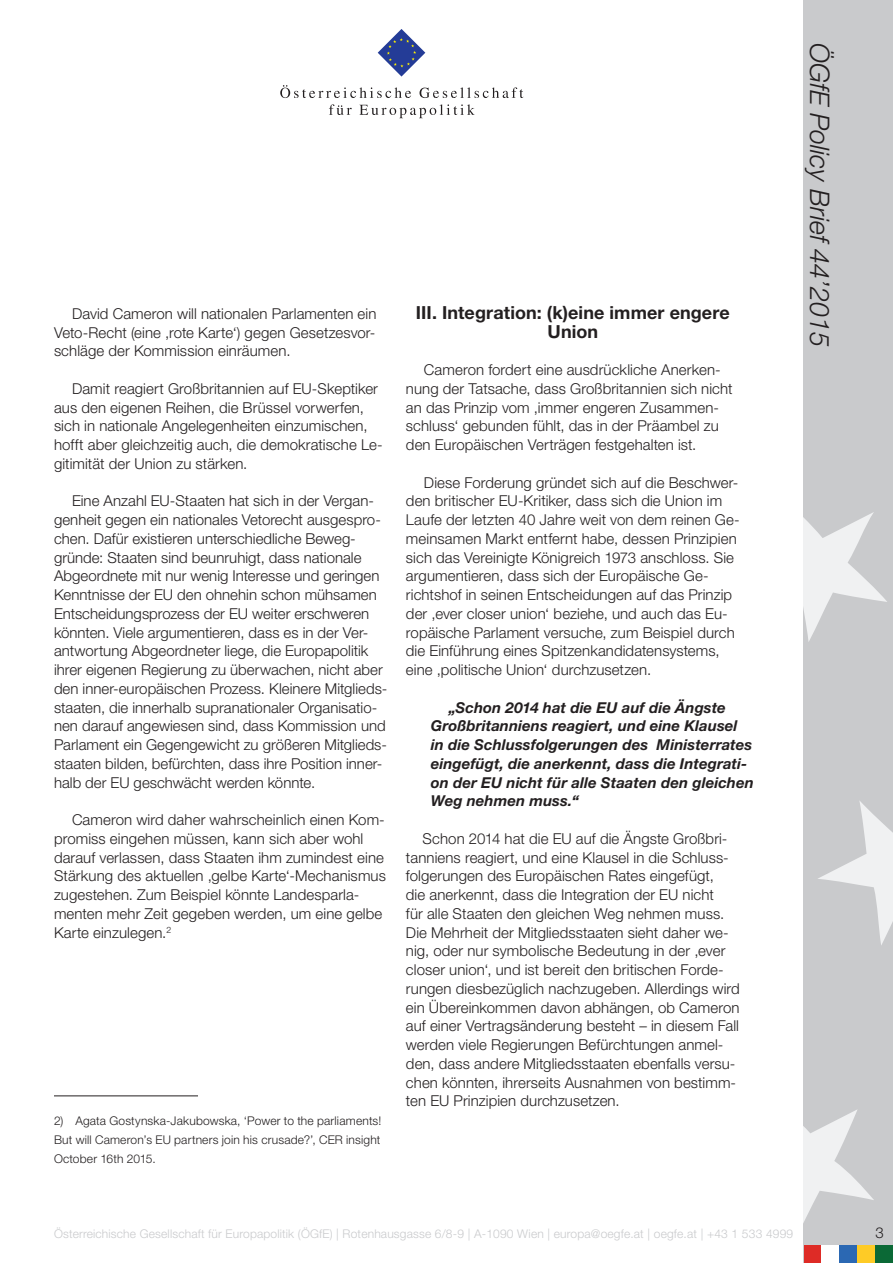
<style>
.page{position:relative;width:893px;height:1263px;background:#fff}
.page>*{position:absolute;margin:0;border:0;box-sizing:border-box;transform-origin:0 0}
.t1{font:italic 300 27px "Helvetica Neue LT Std";color:#231f20}
.Zwischenüberschrift{font:700 18px/18.8px "Helvetica Neue LT Std";letter-spacing:.005em;color:#231f20;text-align:center}
.Standard_Paragraph{font:300 15px/18.8px "Helvetica Neue LT Std";letter-spacing:.005em;color:#231f20}
.Standard_Paragraph-2{font:italic 700 15px/18.8px "Helvetica Neue LT Std";letter-spacing:.005em;color:#231f20}
.Footnotes{font:300 12px/18.8px "Helvetica Neue LT Std";letter-spacing:.015em;color:#231f20;text-align:justify}
.t2{font:300 12px "Helvetica Neue LT Std";letter-spacing:.015em;color:#c9cacc}
</style>
<div class="page">
<div style="left:804px;top:0;width:89px;height:1263px;background:#c9cacc"></div>
<svg style="left:804px;top:512px;width:83px;height:130px"></svg>
<svg style="left:818px;top:801px;width:75px;height:144px"></svg>
<svg style="left:804px;top:1110px;width:70px;height:111px"></svg>
<svg style="left:378px;top:29px;width:47px;height:48px"></svg>
<svg style="left:280px;top:85px;width:131px;height:13px"></svg>
<svg style="left:420px;top:87px;width:103px;height:11px"></svg>
<svg style="left:329px;top:104px;width:23px;height:11px"></svg>
<svg style="left:359px;top:104px;width:116px;height:14px"></svg>
<div style="left:857px;top:1245px;width:18px;height:18px;background:#fecb26"></div>
<div style="left:839px;top:1245px;width:18px;height:18px;background:#2b68b3"></div>
<div style="left:804px;top:1245px;width:17px;height:18px;background:#de2b26"></div>
<div style="left:875px;top:1245px;width:18px;height:18px;background:#0b6936"></div>
<div style="left:821px;top:1245px;width:18px;height:18px;background:#fff"></div>
<hr style="left:54px;top:1095px;width:144px;height:1px;background:#231f20">
<p class="Standard_Paragraph" style="left:54px;top:304px;width:324px;text-align:justify;text-indent:18px">David Cameron will nationalen Parlamenten ein Veto-Recht (eine ‚rote Karte‘) gegen Gesetzesvor&shy;schläge der Kommission einräumen.</p>
<p class="Standard_Paragraph" style="left:54px;top:379px;width:330px;text-indent:18px">Damit reagiert Großbritannien auf EU-Skeptiker aus den eigenen Reihen, die Brüssel vorwerfen, sich in nationale Angelegenheiten einzumischen, hofft aber gleichzeitig auch, die demokratische Le&shy;gitimität der Union zu stärken.</p>
<p class="Standard_Paragraph" style="left:54px;top:491px;width:335px;text-indent:18px">Eine Anzahl EU-Staaten hat sich in der Vergan&shy;genheit gegen ein nationales Vetorecht ausgespro&shy;chen. Dafür existieren unterschiedliche Beweg&shy;gründe: Staaten sind beunruhigt, dass nationale Abgeordnete mit nur wenig Interesse und geringen Kenntnisse der EU den ohnehin schon mühsamen Entscheidungsprozess der EU weiter erschweren könnten. Viele argumentieren, dass es in der Ver&shy;antwortung Abgeordneter liege, die Europapolitik ihrer eigenen Regierung zu überwachen, nicht aber den inner-europäischen Prozess. Kleinere Mitglieds&shy;staaten, die innerhalb supranationaler Organisatio&shy;nen darauf angewiesen sind, dass Kommission und Parlament ein Gegengewicht zu größeren Mitglieds&shy;staaten bilden, befürchten, dass ihre Position inner&shy;halb der EU geschwächt werden könnte.</p>
<p class="Standard_Paragraph" style="left:54px;top:810px;width:333px;text-indent:18px">Cameron wird daher wahrscheinlich einen Kom&shy;promiss eingehen müssen, kann sich aber wohl darauf verlassen, dass Staaten ihm zumindest eine Stärkung des aktuellen ‚gelbe Karte‘-Mechanismus zugestehen. Zum Beispiel könnte Landesparla&shy;menten mehr Zeit gegeben werden, um eine gelbe Karte einzulegen.<sup>2</sup></p>
<p class="Footnotes" style="left:54px;top:1111px;width:329px">2) Agata Gostynska-Jakubowska, ‘Power to the parliaments!<br>But will Cameron’s EU partners join his crusade?’, CER insight October 16th 2015.</p>
<p class="Zwischenüberschrift" style="left:416px;top:303px;width:316px">III. Integration: (k)eine immer engere<br>Union</p>
<p class="Standard_Paragraph" style="left:406px;top:360px;width:328px;text-indent:18px">Cameron fordert eine ausdrückliche Anerken&shy;nung der Tatsache, dass Großbritannien sich nicht an das Prinzip vom ‚immer engeren Zusammen&shy;schluss‘ gebunden fühlt, das in der Präambel zu den Europäischen Verträgen festgehalten ist.</p>
<p class="Standard_Paragraph" style="left:406px;top:472px;width:335px;text-indent:18px">Diese Forderung gründet sich auf die Beschwer&shy;den britischer EU-Kritiker, dass sich die Union im Laufe der letzten 40 Jahre weit von dem reinen Ge&shy;meinsamen Markt entfernt habe, dessen Prinzipien sich das Vereinigte Königreich 1973 anschloss. Sie argumentieren, dass sich der Europäische Ge&shy;richtshof in seinen Entscheidungen auf das Prinzip der ‚ever closer union‘ beziehe, und auch das Eu&shy;ropäische Parlament versuche, zum Beispiel durch die Einführung eines Spitzenkandidatensystems, eine ‚politische Union‘ durchzusetzen.</p>
<p class="Standard_Paragraph-2" style="left:431px;top:697px;width:325px;text-indent:18px">„Schon 2014 hat die EU auf die Ängste Großbritanniens reagiert, und eine Klausel in die Schlussfolgerungen des Ministerrates eingefügt, die anerkennt, dass die Integrati&shy;on der EU nicht für alle Staaten den gleichen Weg nehmen muss.“</p>
<p class="Standard_Paragraph" style="left:406px;top:829px;width:335px;text-indent:17px">Schon 2014 hat die EU auf die Ängste Großbri&shy;tanniens reagiert, und eine Klausel in die Schluss&shy;folgerungen des Europäischen Rates eingefügt,<br>die anerkennt, dass die Integration der EU nicht<br>für alle Staaten den gleichen Weg nehmen muss.<br>Die Mehrheit der Mitgliedsstaaten sieht daher we&shy;nig, oder nur symbolische Bedeutung in der ‚ever closer union‘, und ist bereit den britischen Forde&shy;rungen diesbezüglich nachzugeben. Allerdings wird ein Übereinkommen davon abhängen, ob Cameron auf einer Vertragsänderung besteht – in diesem Fall werden viele Regierungen Befürchtungen anmel&shy;den, dass andere Mitgliedsstaaten ebenfalls versu&shy;chen könnten, ihrerseits Ausnahmen von bestimm&shy;ten EU Prinzipien durchzusetzen.</p>
<h1 class="t1" style="left:836px;top:43px;width:305px;rotate:90deg">ÖGfE Policy Brief 44’2015</h1>
<p class="t2" style="left:54px;top:1226px;width:741px">Österreichische Gesellschaft für Europapolitik (ÖGfE) | Rotenhausgasse 6/8-9 | A-1090 Wien | europa@oegfe.at | oegfe.at | +43 1 533 4999</p>
<p class="Standard_Paragraph" style="left:875px;top:1222px;width:10px">3</p>
</div>
